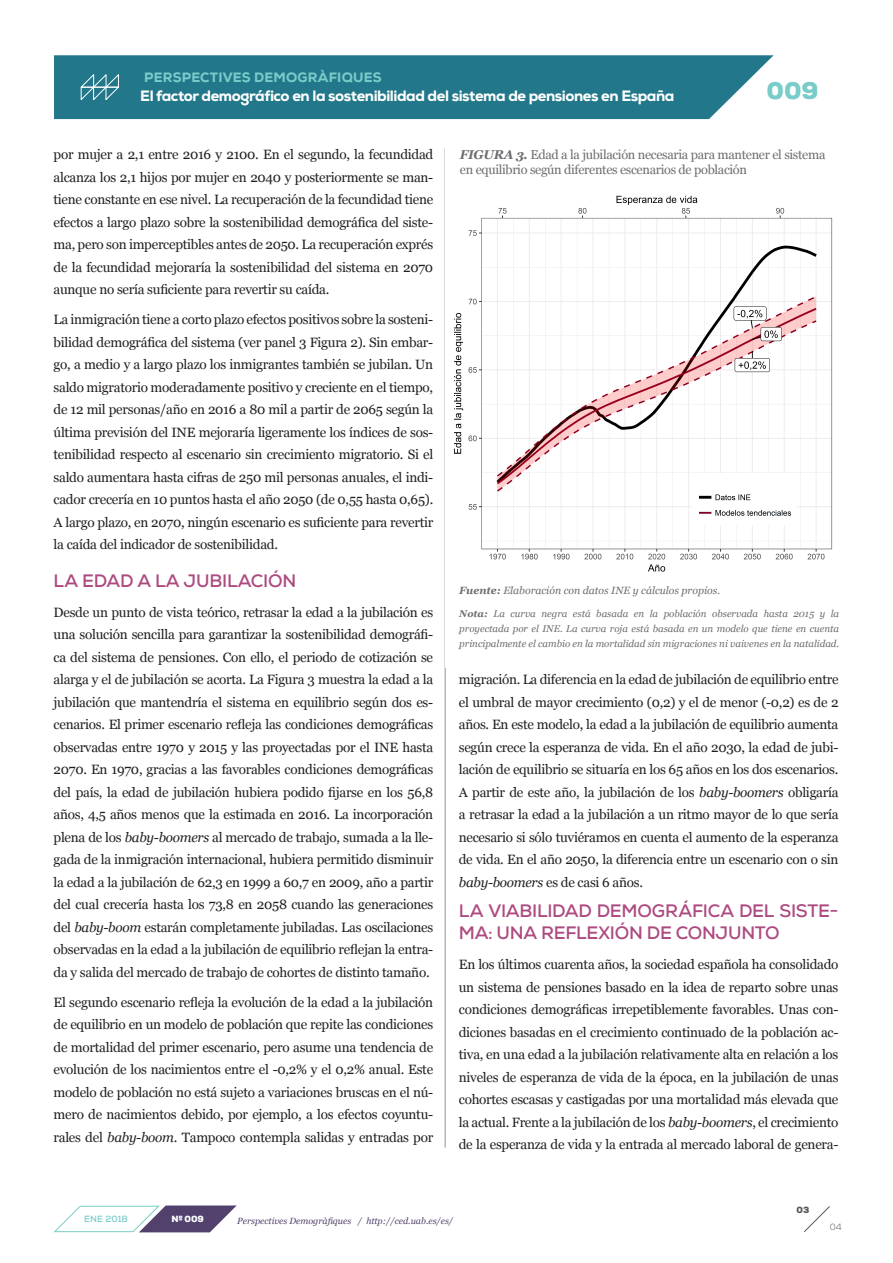
<style>
.page{position:relative;width:893px;height:1263px;background:#fff}
.page>*{position:absolute;margin:0;border:0;box-sizing:border-box;transform-origin:0 0}
.t1{font:900 24.15px "Nexa";color:#79ccc9}
._2{font:700 18px/22.5px "Nexa";letter-spacing:-.015em;color:#ad4a80}
._1{font:700 18px "Nexa";letter-spacing:-.015em;color:#ad4a80}
.t2{font:800 15px "Nexa";letter-spacing:-.03em;color:#fff}
._2-2{font:13.5px/22.5px "Georgia";letter-spacing:-.02em;color:#231f20;text-align:justify}
._1-2{font:13.5px/22.5px "Georgia";letter-spacing:-.02em;color:#231f20;text-align:justify}
.t3{font:800 13.5px "Nexa";letter-spacing:.015em;color:#79ccc9}
.Título_foto{font:12.75px/15px "Georgia";letter-spacing:-.025em;color:#6c6d70}
.Título_foto-2{font:italic 10.5px "Georgia";color:#6c6d70}
.Título_foto-3{font:italic 9.75px/15px "Georgia";color:#6c6d70;text-align:justify}
.Texto_cursiva_SUBIND{font:italic 9px "Georgia";color:#51416c}
.Texto_pequeño{font:700 9px "Nexa";color:#79ccc9}
.t4{font:900 9px "Nexa";color:#fff}
.t5{font:900 9px "Nexa";color:#57585a}
.t6{font:300 9px "Nexa";color:#57585a}
.s1{font-style:italic}
.s2{font-weight:700;font-style:italic}
.s3{font-weight:700}
</style>
<div class="page">
<hr style="left:445px;top:149px;width:1px;height:999px;background:#231f20">
<img style="left:454px;top:195px;width:379px;height:377px">
<div style="left:54px;top:55px;width:720px;height:64px;background:#22788a"></div>
<svg style="left:79px;top:73px;width:41px;height:28px"></svg>
<svg style="left:54px;top:1205px;width:183px;height:28px"></svg>
<svg style="left:804px;top:1206px;width:26px;height:26px"></svg>
<p class="t3" style="left:144px;top:69px;width:239px">PERSPECTIVES DEMOGRÀFIQUES</p>
<p class="t2" style="left:140px;top:86px;width:536px">El factor demográfico en la sostenibilidad del sistema de pensiones en España</p>
<p class="t1" style="left:766px;top:75px;width:54px">009</p>
<p class="_1-2" style="left:54px;top:143px;width:381px">por mujer a 2,1 entre 2016 y 2100. En el segundo, la fecundidad alcanza los 2,1 hijos por mujer en 2040 y posteriormente se man&shy;tiene constante en ese nivel. La recuperación de la fecundidad tiene efectos a largo plazo sobre la sostenibilidad demográfica del siste&shy;ma, pero son imperceptibles antes de 2050. La recuperación exprés de la fecundidad mejoraría la sostenibilidad del sistema en 2070 aunque no sería suficiente para revertir su caída.</p>
<p class="_1-2" style="left:54px;top:308px;width:381px">La inmigración tiene a corto plazo efectos positivos sobre la sosteni&shy;bilidad demográfica del sistema (ver panel 3 Figura 2). Sin embar&shy;go, a medio y a largo plazo los inmigrantes también se jubilan. Un saldo migratorio moderadamente positivo y creciente en el tiempo, de 12 mil personas/año en 2016 a 80 mil a partir de 2065 según la última previsión del INE mejoraría ligeramente los índices de sos&shy;tenibilidad respecto al escenario sin crecimiento migratorio. Si el saldo aumentara hasta cifras de 250 mil personas anuales, el indi&shy;cador crecería en 10 puntos hasta el año 2050 (de 0,55 hasta 0,65).<br>A largo plazo, en 2070, ningún escenario es suficiente para revertir la caída del indicador de sostenibilidad.</p>
<p class="_1" style="left:54px;top:569px;width:244px">LA EDAD A LA JUBILACIÓN</p>
<p class="_2-2" style="left:54px;top:601px;width:381px">Desde un punto de vista teórico, retrasar la edad a la jubilación es una solución sencilla para garantizar la sostenibilidad demográfi&shy;ca del sistema de pensiones. Con ello, el periodo de cotización se alarga y el de jubilación se acorta. La Figura 3 muestra la edad a la jubilación que mantendría el sistema en equilibrio según dos es&shy;cenarios. El primer escenario refleja las condiciones demográficas observadas entre 1970 y 2015 y las proyectadas por el INE hasta 2070. En 1970, gracias a las favorables condiciones demográficas del país, la edad de jubilación hubiera podido fijarse en los 56,8 años, 4,5 años menos que la estimada en 2016. La incorporación plena de los <span class="s1">baby-boomers</span> al mercado de trabajo, sumada a la lle&shy;gada de la inmigración internacional, hubiera permitido disminuir la edad a la jubilación de 62,3 en 1999 a 60,7 en 2009, año a partir del cual crecería hasta los 73,8 en 2058 cuando las generaciones del <span class="s1">baby-boom</span> estarán completamente jubiladas. Las oscilaciones observadas en la edad a la jubilación de equilibrio reflejan la entra&shy;da y salida del mercado de trabajo de cohortes de distinto tamaño.</p>
<p class="_2-2" style="left:54px;top:991px;width:381px">El segundo escenario refleja la evolución de la edad a la jubilación de equilibrio en un modelo de población que repite las condiciones de mortalidad del primer escenario, pero asume una tendencia de evolución de los nacimientos entre el -0,2% y el 0,2% anual. Este modelo de población no está sujeto a variaciones bruscas en el nú&shy;mero de nacimientos debido, por ejemplo, a los efectos coyuntu&shy;rales del <span class="s1">baby-boom</span>. Tampoco contempla salidas y entradas por</p>
<p class="Título_foto" style="left:460px;top:147px;width:367px"><span class="s2">FIGURA 3.</span> Edad a la jubilación necesaria para mantener el sistema en equilibrio según diferentes escenarios de población</p>
<p class="Título_foto-2" style="left:459px;top:584px;width:262px"><span class="s3">Fuente:</span> Elaboración con datos INE y cálculos propios.</p>
<p class="Título_foto-3" style="left:459px;top:606px;width:381px"><span class="s3">Nota:</span> La curva negra está basada en la población observada hasta 2015 y la proyectada por el INE. La curva roja está basada en un modelo que tiene en cuenta principalmente el cambio en la mortalidad sin migraciones ni vaivenes en la natalidad.</p>
<p class="_2-2" style="left:459px;top:668px;width:381px">migración. La diferencia en la edad de jubilación de equilibrio entre el umbral de mayor crecimiento (0,2) y el de menor (-0,2) es de 2 años. En este modelo, la edad a la jubilación de equilibrio aumenta según crece la esperanza de vida. En el año 2030, la edad de jubi&shy;lación de equilibrio se situaría en los 65 años en los dos escenarios.<br>A partir de este año, la jubilación de los <span class="s1">baby-boomers</span> obligaría a retrasar la edad a la jubilación a un ritmo mayor de lo que sería necesario si sólo tuviéramos en cuenta el aumento de la esperanza de vida. En el año 2050, la diferencia entre un escenario con o sin <span class="s1">baby-boomers</span> es de casi 6 años.</p>
<p class="_2" style="left:459px;top:899px;width:381px">LA VIABILIDAD DEMOGRÁFICA DEL SISTE-<br>MA: UNA REFLEXIÓN DE CONJUNTO</p>
<p class="_1-2" style="left:459px;top:953px;width:381px">En los últimos cuarenta años, la sociedad española ha consolidado un sistema de pensiones basado en la idea de reparto sobre unas condiciones demográficas irrepetiblemente favorables. Unas con&shy;diciones basadas en el crecimiento continuado de la población ac&shy;tiva, en una edad a la jubilación relativamente alta en relación a los niveles de esperanza de vida de la época, en la jubilación de unas cohortes escasas y castigadas por una mortalidad más elevada que la actual. Frente a la jubilación de los <span class="s1">baby-boomers</span>, el crecimiento de la esperanza de vida y la entrada al mercado laboral de genera-</p>
<p class="Texto_pequeño" style="left:84px;top:1213px;width:45px">ENE 2018</p>
<p class="t4" style="left:171px;top:1213px;width:34px">Nº 009</p>
<p class="Texto_cursiva_SUBIND" style="left:237px;top:1215px;width:217px">Perspectives Demogràfiques / http://ced.uab.es/es/</p>
<p class="t5" style="left:797px;top:1204px;width:14px">03</p>
<p class="t6" style="left:830px;top:1221px;width:13px">04</p>
</div>
